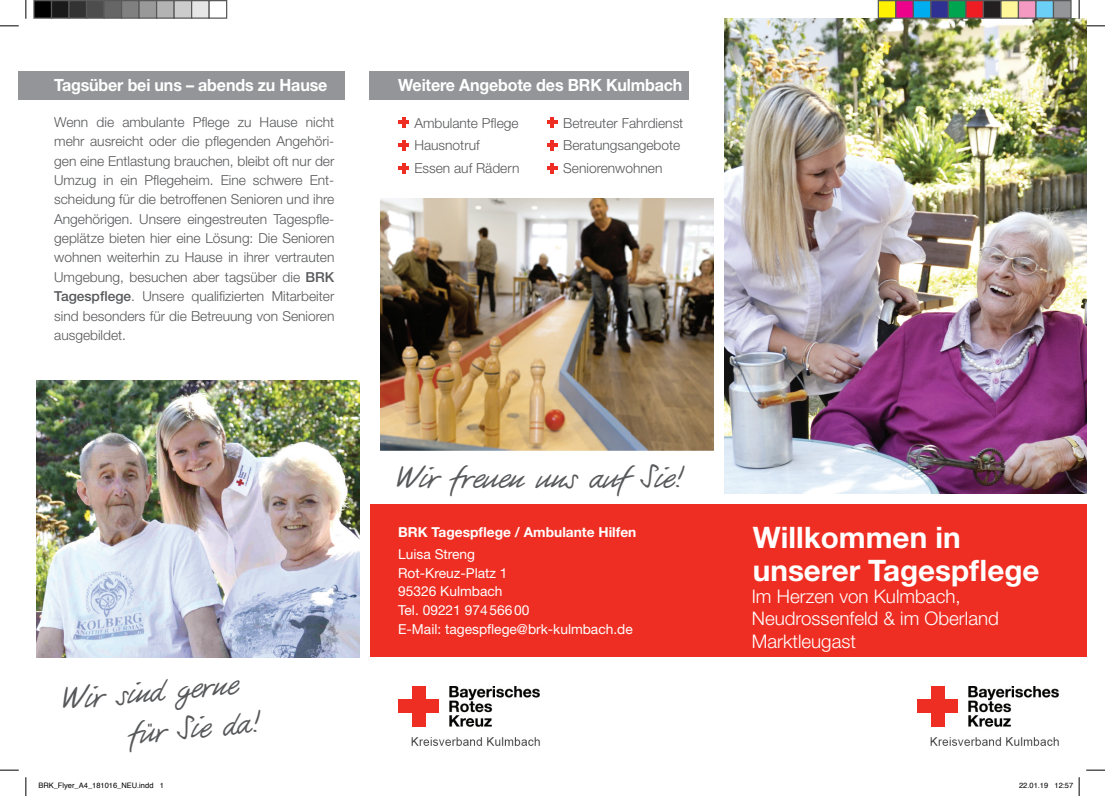
<style>
.page{position:relative;width:1105px;height:796px;background:#fff}
.page>*{position:absolute;margin:0;border:0;box-sizing:border-box;transform-origin:0 0}
.t1{font:33.38px/40px "Guga Handwriting";color:#57585a}
.t2{font:700 29.62px/33px "Helvetica Neue LT Std";color:#fff}
.t3{font:300 18.75px/22.5px "Helvetica Neue LT Std";color:#fff}
.t4{font:700 16.88px "Helvetica Neue LT Std";letter-spacing:-.01em;color:#fff;scale:.95 1}
.t5{font:300 13.75px/19.4px "Helvetica Neue LT Std";color:#57585a;text-align:justify}
.t6{font:13.75px/18.8px "Helvetica Neue LT Std";color:#fff}
.t7{font:700 13.75px "Helvetica Neue LT Std";color:#fff}
.t8{font:7.5px "Helvetica";color:#000}
.s1{font-weight:500}
</style>
<div class="page">
<div style="left:26px;top:71px;width:319px;height:28px;background:#939598"></div>
<img style="left:724px;top:19px;width:361px;height:475px">
<div style="left:370px;top:71px;width:318px;height:28px;background:#939598"></div>
<div style="left:19px;top:71px;width:7px;height:28px;background:#939598"></div>
<svg style="left:402px;top:117px;width:3px;height:11px"></svg>
<hr style="left:398px;top:120px;width:11px;height:4px;background:#ee2e22">
<hr style="left:550px;top:117px;width:4px;height:11px;background:#ee2e22">
<hr style="left:547px;top:120px;width:10px;height:4px;background:#ee2e22">
<svg style="left:402px;top:140px;width:3px;height:10px"></svg>
<hr style="left:398px;top:143px;width:11px;height:4px;background:#ee2e22">
<hr style="left:550px;top:140px;width:4px;height:10px;background:#ee2e22">
<hr style="left:547px;top:143px;width:10px;height:4px;background:#ee2e22">
<svg style="left:402px;top:163px;width:3px;height:10px"></svg>
<hr style="left:398px;top:166px;width:11px;height:4px;background:#ee2e22">
<hr style="left:550px;top:163px;width:4px;height:10px;background:#ee2e22">
<hr style="left:547px;top:166px;width:10px;height:4px;background:#ee2e22">
<div style="left:370px;top:504px;width:715px;height:153px;background:#ee2e22"></div>
<img style="left:930px;top:686px;width:129px;height:60px">
<div style="left:917px;top:686px;width:49px;height:50px;background:#fff"></div>
<div style="left:930px;top:686px;width:14px;height:40px;background:#ee2e22"></div>
<div style="left:917px;top:699px;width:40px;height:14px;background:#ee2e22"></div>
<img style="left:411px;top:686px;width:129px;height:60px">
<div style="left:398px;top:686px;width:49px;height:50px;background:#fff"></div>
<div style="left:411px;top:686px;width:14px;height:40px;background:#ee2e22"></div>
<div style="left:398px;top:699px;width:40px;height:14px;background:#ee2e22"></div>
<img style="left:36px;top:380px;width:323px;height:277px">
<img style="left:380px;top:198px;width:333px;height:252px">
<svg style="left:0;top:25px;width:19px;height:2px"></svg>
<svg style="left:1085px;top:25px;width:19px;height:2px"></svg>
<svg style="left:0;top:769px;width:19px;height:2px"></svg>
<svg style="left:1086px;top:769px;width:18px;height:2px"></svg>
<svg style="left:25px;top:0;width:2px;height:19px"></svg>
<svg style="left:25px;top:777px;width:2px;height:19px"></svg>
<svg style="left:1077px;top:0;width:2px;height:19px"></svg>
<div style="left:34px;top:1px;width:17px;height:17px;background:#000"></div>
<div style="left:33px;top:0;width:19px;height:19px;border:1px solid #595959"></div>
<div style="left:51px;top:1px;width:18px;height:17px;background:#1a1a1a"></div>
<div style="left:51px;top:0;width:19px;height:19px;border:1px solid #595959"></div>
<div style="left:69px;top:1px;width:17px;height:17px;background:#333"></div>
<div style="left:68px;top:0;width:19px;height:19px;border:1px solid #595959"></div>
<div style="left:86px;top:1px;width:18px;height:17px;background:#4d4d4d"></div>
<div style="left:86px;top:0;width:19px;height:19px;border:1px solid #595959"></div>
<div style="left:104px;top:1px;width:17px;height:17px;background:#666"></div>
<div style="left:103px;top:0;width:19px;height:19px;border:1px solid #595959"></div>
<div style="left:121px;top:1px;width:18px;height:17px;background:#808080"></div>
<div style="left:121px;top:0;width:19px;height:19px;border:1px solid #595959"></div>
<div style="left:139px;top:1px;width:17px;height:17px;background:#999"></div>
<div style="left:138px;top:0;width:19px;height:19px;border:1px solid #595959"></div>
<div style="left:156px;top:1px;width:18px;height:17px;background:#b3b3b3"></div>
<div style="left:156px;top:0;width:19px;height:19px;border:1px solid #595959"></div>
<div style="left:174px;top:1px;width:17px;height:17px;background:#ccc"></div>
<div style="left:173px;top:0;width:19px;height:19px;border:1px solid #595959"></div>
<div style="left:191px;top:1px;width:18px;height:17px;background:#e6e6e6"></div>
<div style="left:191px;top:0;width:19px;height:19px;border:1px solid #595959"></div>
<div style="left:208px;top:0;width:19px;height:19px;border:1px solid #595959"></div>
<div style="left:878px;top:1px;width:17px;height:17px;background:#fff101"></div>
<div style="left:877px;top:0;width:19px;height:19px;border:1px solid #595959"></div>
<div style="left:895px;top:1px;width:18px;height:17px;background:#ed028c"></div>
<div style="left:894px;top:0;width:19px;height:19px;border:1px solid #595959"></div>
<div style="left:913px;top:1px;width:17px;height:17px;background:#00aeef"></div>
<div style="left:912px;top:0;width:19px;height:19px;border:1px solid #595959"></div>
<div style="left:930px;top:1px;width:18px;height:17px;background:#2e3092"></div>
<div style="left:929px;top:0;width:19px;height:19px;border:1px solid #595959"></div>
<div style="left:948px;top:1px;width:17px;height:17px;background:#00a54f"></div>
<div style="left:947px;top:0;width:19px;height:19px;border:1px solid #595959"></div>
<div style="left:965px;top:1px;width:18px;height:17px;background:#ee1d23"></div>
<div style="left:964px;top:0;width:19px;height:19px;border:1px solid #595959"></div>
<div style="left:983px;top:1px;width:17px;height:17px;background:#231f20"></div>
<div style="left:982px;top:0;width:19px;height:19px;border:1px solid #595959"></div>
<div style="left:1000px;top:1px;width:18px;height:17px;background:#fff79a"></div>
<div style="left:999px;top:0;width:19px;height:19px;border:1px solid #595959"></div>
<div style="left:1018px;top:1px;width:17px;height:17px;background:#f499c2"></div>
<div style="left:1017px;top:0;width:19px;height:19px;border:1px solid #595959"></div>
<div style="left:1035px;top:1px;width:18px;height:17px;background:#6bcff6"></div>
<div style="left:1034px;top:0;width:19px;height:19px;border:1px solid #595959"></div>
<div style="left:1053px;top:1px;width:17px;height:17px;background:#939598"></div>
<div style="left:1052px;top:0;width:19px;height:19px;border:1px solid #595959"></div>
<svg style="left:1078px;top:777px;width:1px;height:19px"></svg>
<p class="t4" style="left:54px;top:75px;width:289px">Tagsüber bei uns – abends zu Hause</p>
<p class="t5" style="left:54px;top:112px;width:281px">Wenn die ambulante Pflege zu Hause nicht mehr ausreicht oder die pflegenden Angehöri&shy;gen eine Entlastung brauchen, bleibt oft nur der Umzug in ein Pflegeheim. Eine schwere Ent&shy;scheidung für die betroffenen Senioren und ihre Angehörigen. Unsere eingestreuten Tagespfle&shy;geplätze bieten hier eine Lösung: Die Senioren wohnen weiterhin zu Hause in ihrer vertrauten Umgebung, besuchen aber tagsüber die <span class="s1">BRK Tagespflege</span>. Unsere qualifizierten Mitarbeiter sind besonders für die Betreuung von Senioren ausgebildet.</p>
<h1 class="t1" style="left:125px;top:674px;width:135px;text-indent:-63px;rotate:-5deg">Wir sind gerne für Sie da!</h1>
<p class="t4" style="left:398px;top:75px;width:300px">Weitere Angebote des BRK Kulmbach</p>
<p class="t5" style="left:414px;top:113px;width:106px">Ambulante Pflege</p>
<p class="t5" style="left:563px;top:113px;width:121px">Betreuter Fahrdienst</p>
<p class="t5" style="left:414px;top:136px;width:67px">Hausnotruf</p>
<p class="t5" style="left:563px;top:136px;width:118px">Beratungsangebote</p>
<p class="t5" style="left:414px;top:159px;width:106px">Essen auf Rädern</p>
<p class="t5" style="left:563px;top:159px;width:101px">Seniorenwohnen</p>
<h1 class="t1" style="left:398px;top:458px;width:289px">Wir freuen uns auf Sie!</h1>
<p class="t7" style="left:398px;top:523px;width:240px">BRK Tagespflege / Ambulante Hilfen</p>
<p class="t6" style="left:398px;top:544px;width:236px">Luisa Streng<br>Rot-Kreuz-Platz 1<br>95326 Kulmbach<br>Tel. 09221 974 566 00<br>E-Mail: tagespflege@brk-kulmbach.de</p>
<h2 class="t2" style="left:752px;top:520px;width:288px">Willkommen in unserer Tagespflege</h2>
<h3 class="t3" style="left:751px;top:584px;width:248px">Im Herzen von Kulmbach,<br>Neudrossenfeld &amp; im Oberland<br>Marktleugast</h3>
<p class="t8" style="left:38px;top:780px;width:127px">BRK_Flyer_A4_181016_NEU.indd 1</p>
<p class="t8" style="left:1018px;top:780px;width:56px">22.01.19 12:57</p>
</div>
